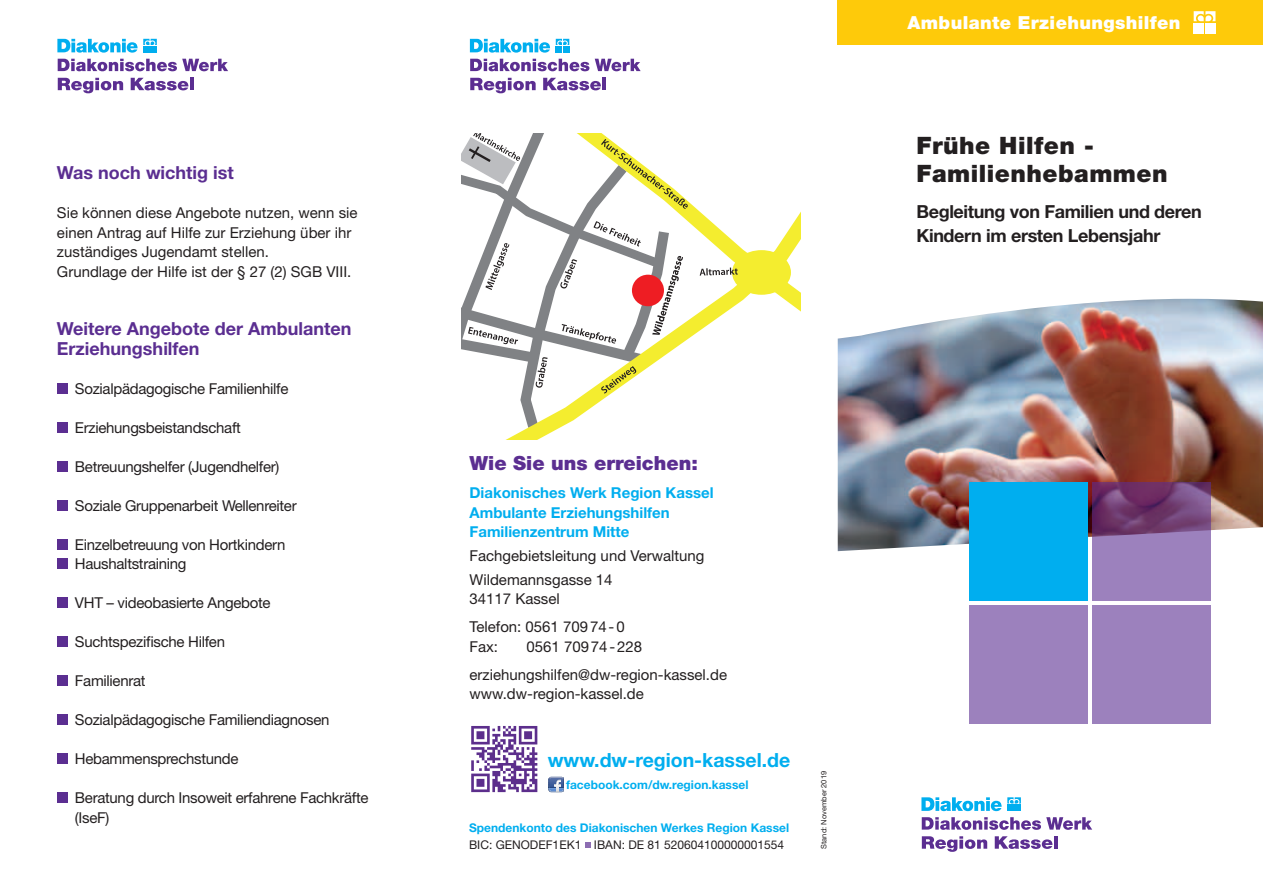
<style>
.page{position:relative;width:1263px;height:893px;background:#fff}
.page>*{position:absolute;margin:0;border:0;box-sizing:border-box;transform-origin:0 0}
.t1{font:900 24px/28.5px "Helvetica Neue";letter-spacing:.02em;color:#231f20}
.t2{font:700 19.5px "Helvetica Neue";color:#00aeef}
.t3{font:900 19.5px "Helvetica Neue";color:#5b2e91}
.t4{font:700 18px/19.5px "Helvetica Neue";color:#5b2e91}
.t5{font:700 18px/24px "Helvetica Neue";letter-spacing:-.02em;color:#231f20}
.t6{font:900 18px "Helvetica Neue";letter-spacing:.02em;color:#fff}
.t7{font:15px/19.5px "Helvetica Neue";letter-spacing:-.02em;color:#231f20}
.t8{font:15px/19.5px "Helvetica Neue";color:#231f20}
.t9{font:700 15px/19.5px "Helvetica Neue";color:#00aeef}
.t10{font:700 12px "Helvetica Neue";color:#00aeef}
.t11{font:12px "Helvetica Neue";color:#231f20}
.t12{font:7.5px "Helvetica Neue";color:#231f20}
</style>
<div class="page">
<img style="left:838px;top:299px;width:425px;height:252px">
<div style="left:969px;top:482px;width:119px;height:119px;background:#00aeef"></div>
<svg style="left:1092px;top:482px;width:119px;height:119px;background:#88629b"></svg>
<div style="left:969px;top:605px;width:119px;height:119px;background:#9c81bd"></div>
<div style="left:1092px;top:605px;width:119px;height:119px;background:#9c81bd"></div>
<svg style="left:58px;top:59px;width:170px;height:12px"></svg>
<svg style="left:58px;top:78px;width:65px;height:15px"></svg>
<svg style="left:131px;top:78px;width:57px;height:12px"></svg>
<hr style="left:190px;top:78px;width:4px;height:12px;background:#5b2e91">
<svg style="left:57px;top:39px;width:100px;height:14px"></svg>
<svg style="left:470px;top:59px;width:119px;height:12px"></svg>
<svg style="left:595px;top:59px;width:46px;height:12px"></svg>
<svg style="left:470px;top:78px;width:66px;height:15px"></svg>
<svg style="left:543px;top:78px;width:58px;height:12px"></svg>
<hr style="left:602px;top:78px;width:4px;height:12px;background:#5b2e91">
<svg style="left:470px;top:39px;width:80px;height:14px"></svg>
<svg style="left:556px;top:39px;width:13px;height:13px"></svg>
<svg style="left:922px;top:817px;width:170px;height:13px"></svg>
<svg style="left:922px;top:836px;width:65px;height:16px"></svg>
<svg style="left:995px;top:836px;width:57px;height:13px"></svg>
<hr style="left:1054px;top:836px;width:4px;height:13px;background:#5b2e91">
<svg style="left:921px;top:797px;width:100px;height:14px"></svg>
<div style="left:57px;top:383px;width:11px;height:11px;background:#5b2e91"></div>
<div style="left:57px;top:422px;width:11px;height:11px;background:#5b2e91"></div>
<div style="left:57px;top:461px;width:11px;height:11px;background:#5b2e91"></div>
<div style="left:57px;top:500px;width:11px;height:11px;background:#5b2e91"></div>
<div style="left:57px;top:539px;width:11px;height:11px;background:#5b2e91"></div>
<div style="left:57px;top:558px;width:11px;height:11px;background:#5b2e91"></div>
<div style="left:57px;top:597px;width:11px;height:11px;background:#5b2e91"></div>
<div style="left:57px;top:636px;width:11px;height:11px;background:#5b2e91"></div>
<div style="left:57px;top:675px;width:11px;height:11px;background:#5b2e91"></div>
<div style="left:57px;top:714px;width:11px;height:11px;background:#5b2e91"></div>
<div style="left:57px;top:753px;width:11px;height:11px;background:#5b2e91"></div>
<div style="left:57px;top:792px;width:11px;height:11px;background:#5b2e91"></div>
<svg style="left:688px;top:201px;width:112px;height:138px"></svg>
<div style="left:732px;top:250px;width:59px;height:45px;background:#f4ed2f;border-radius:50%"></div>
<svg style="left:700px;top:268px;width:38px;height:8px"></svg>
<svg style="left:461px;top:134px;width:227px;height:306px"></svg>
<svg style="left:585px;top:842px;width:6px;height:5px"></svg>
<svg style="left:549px;top:777px;width:15px;height:16px"></svg>
<svg style="left:549px;top:777px;width:14px;height:6px"></svg>
<svg style="left:471px;top:726px;width:66px;height:66px"></svg>
<div style="left:838px;top:0;width:425px;height:44px;background:#feca0a"></div>
<svg style="left:1194px;top:11px;width:21px;height:10px"></svg>
<div style="left:1194px;top:23px;width:10px;height:10px;background:#fff"></div>
<div style="left:1205px;top:23px;width:10px;height:10px;background:#fff"></div>
<p class="t4" style="left:57px;top:162px;width:178px">Was noch wichtig ist</p>
<p class="t8" style="left:57px;top:203px;width:302px">Sie können diese Angebote nutzen, wenn sie einen Antrag auf Hilfe zur Erziehung über ihr zuständiges Jugendamt stellen.<br>Grundlage der Hilfe ist der § 27 (2) SGB VIII.</p>
<p class="t4" style="left:57px;top:318px;width:296px">Weitere Angebote der Ambulanten<br>Erziehungshilfen</p>
<p class="t7" style="left:75px;top:378px;width:215px">Sozialpädagogische Familienhilfe</p>
<p class="t7" style="left:75px;top:417px;width:167px">Erziehungsbeistandschaft</p>
<p class="t7" style="left:75px;top:456px;width:206px">Betreuungshelfer (Jugendhelfer)</p>
<p class="t7" style="left:75px;top:495px;width:223px">Soziale Gruppenarbeit Wellenreiter</p>
<p class="t7" style="left:75px;top:534px;width:212px">Einzelbetreuung von Hortkindern<br>Haushaltstraining</p>
<p class="t7" style="left:75px;top:593px;width:197px">VHT – videobasierte Angebote</p>
<p class="t7" style="left:75px;top:632px;width:152px">Suchtspezifische Hilfen</p>
<p class="t7" style="left:75px;top:671px;width:72px">Familienrat</p>
<p class="t7" style="left:75px;top:710px;width:256px">Sozialpädagogische Familiendiagnosen</p>
<p class="t7" style="left:75px;top:749px;width:165px">Hebammensprechstunde</p>
<p class="t7" style="left:75px;top:788px;width:295px">Beratung durch Insoweit erfahrene Fachkräfte (IseF)</p>
<p class="t6" style="left:907px;top:12px;width:275px">Ambulante Erziehungshilfen</p>
<h1 class="t1" style="left:916px;top:131px;width:253px">Frühe Hilfen -<br>Familienhebammen</h1>
<p class="t5" style="left:916px;top:200px;width:287px">Begleitung von Familien und deren<br>Kindern im ersten Lebensjahr</p>
<h2 class="t3" style="left:469px;top:452px;width:230px">Wie Sie uns erreichen:</h2>
<p class="t9" style="left:469px;top:483px;width:246px">Diakonisches Werk Region Kassel<br>Ambulante Erziehungshilfen<br>Familienzentrum Mitte</p>
<p class="t8" style="left:469px;top:544px;width:237px;line-height:23.7px">Fachgebietsleitung und Verwaltung<br>Wildemannsgasse 14</p>
<p class="t8" style="left:469px;top:585px;width:157px;line-height:28px">34117 Kassel<br>Telefon: 0561 70974-0</p>
<p class="t7" style="left:469px;top:636px;width:30px">Fax:</p>
<p class="t8" style="left:469px;top:632px;width:259px;line-height:28px;text-indent:57px">0561 70974-228 erziehungshilfen@dw-region-kassel.de</p>
<p class="t8" style="left:469px;top:684px;width:176px">www.dw-region-kassel.de</p>
<h2 class="t2" style="left:548px;top:748px;width:244px">www.dw-region-kassel.de</h2>
<p class="t10" style="left:566px;top:777px;width:184px">facebook.com/dw.region.kassel</p>
<p class="t12" style="left:819px;top:849px;width:79px;rotate:-90deg">Stand: November 2019</p>
<p class="t10" style="left:469px;top:821px;width:321px">Spendenkonto des Diakonischen Werkes Region Kassel</p>
<p class="t11" style="left:469px;top:837px;width:317px">BIC: GENODEF1EK1 IBAN: DE 81 520604100000001554</p>
</div>
